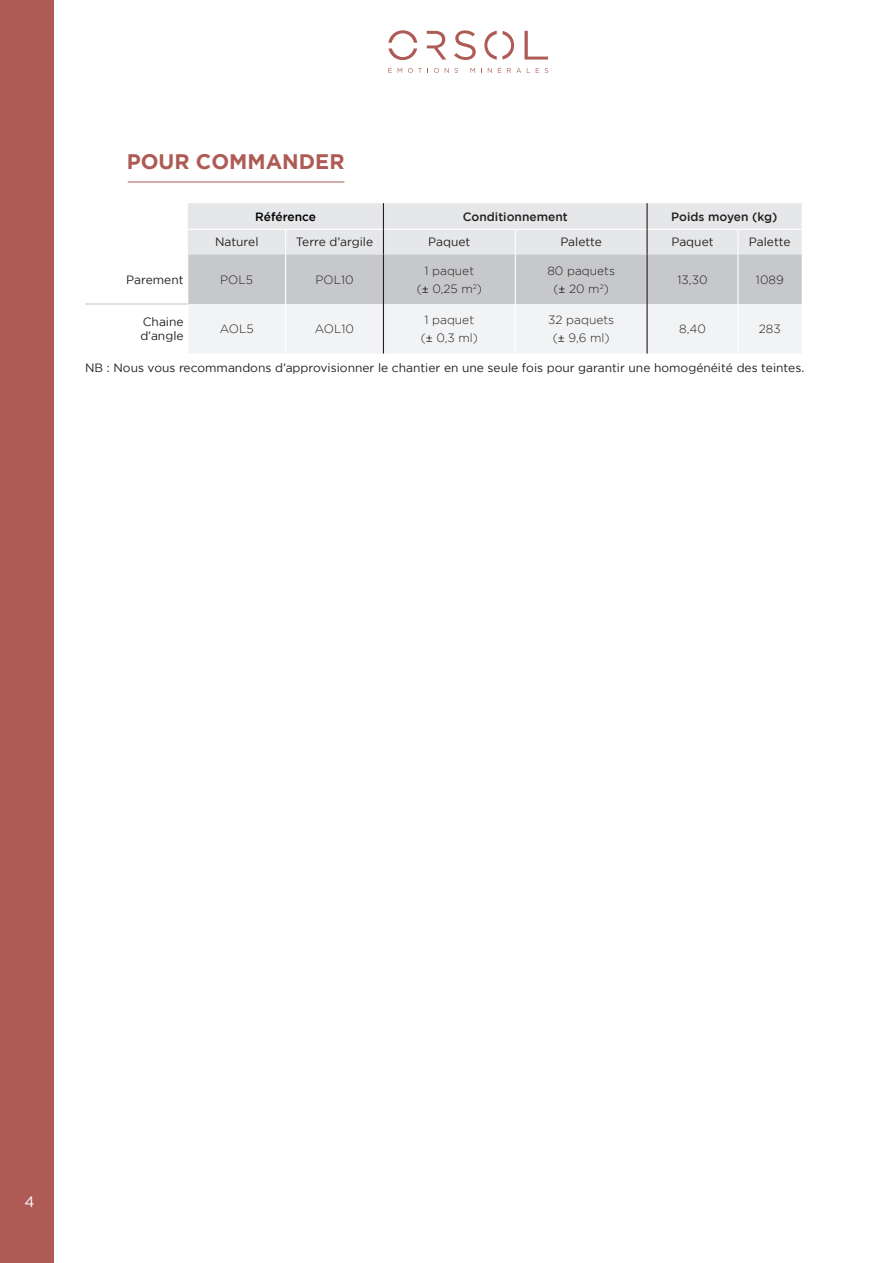
<style>
.page{position:relative;width:893px;height:1263px;background:#fff}
.page>*{position:absolute;margin:0;border:0;box-sizing:border-box;transform-origin:0 0}
.t1{font:700 21px "Gotham";color:#ae5b56}
.t2{font:15px "Gotham";color:#fff}
.t3{font:12px "Gotham";color:#231f20}
.t4{font:300 12px "Gotham";color:#231f20}
.t5{font:500 12px "Gotham";color:#231f20}
.t6{font:500 12px "Gotham";color:#000001}
.s1{font-family:"Minion Pro";font-weight:400;color:#000001}
</style>
<div class="page">
<svg style="left:454px;top:30px;width:22px;height:30px"></svg>
<svg style="left:525px;top:31px;width:23px;height:29px"></svg>
<svg style="left:427px;top:31px;width:19px;height:29px"></svg>
<svg style="left:388px;top:30px;width:29px;height:30px"></svg>
<svg style="left:484px;top:31px;width:30px;height:29px"></svg>
<svg style="left:388px;top:67px;width:4px;height:6px"></svg>
<svg style="left:398px;top:68px;width:4px;height:5px"></svg>
<svg style="left:408px;top:68px;width:14px;height:5px"></svg>
<svg style="left:434px;top:68px;width:5px;height:5px"></svg>
<svg style="left:445px;top:68px;width:13px;height:5px"></svg>
<svg style="left:470px;top:68px;width:5px;height:5px"></svg>
<svg style="left:488px;top:68px;width:4px;height:5px"></svg>
<svg style="left:498px;top:67px;width:3px;height:6px"></svg>
<svg style="left:507px;top:68px;width:14px;height:5px"></svg>
<div style="left:0;top:0;width:54px;height:1263px;background:#ae5b56"></div>
<svg style="left:188px;top:203px;width:614px;height:151px"></svg>
<hr style="left:648px;top:229px;width:90px;height:1px;background:#fff">
<hr style="left:738px;top:229px;width:64px;height:1px;background:#fff">
<hr style="left:737px;top:230px;width:2px;height:24px;background:#fff">
<hr style="left:285px;top:254px;width:1px;height:50px;background:#fff">
<hr style="left:285px;top:304px;width:1px;height:50px;background:#fff">
<hr style="left:383px;top:254px;width:1px;height:50px;background:#231f20">
<hr style="left:383px;top:304px;width:1px;height:50px;background:#231f20">
<hr style="left:515px;top:254px;width:1px;height:50px;background:#fff">
<hr style="left:515px;top:304px;width:1px;height:50px;background:#fff">
<hr style="left:646px;top:203px;width:2px;height:26px;background:#231f20">
<hr style="left:646px;top:229px;width:2px;height:25px;background:#231f20">
<hr style="left:646px;top:254px;width:2px;height:50px;background:#231f20">
<hr style="left:646px;top:304px;width:2px;height:50px;background:#231f20">
<hr style="left:737px;top:254px;width:2px;height:50px;background:#fff">
<hr style="left:737px;top:304px;width:2px;height:50px;background:#fff">
<hr style="left:85px;top:303px;width:102px;height:2px;background:#c7c8ca">
<hr style="left:128px;top:182px;width:216px;height:1px;background:#a05a56">
<p class="t1" style="left:127px;top:150px;width:219px">POUR COMMANDER</p>
<p class="t6" style="left:255px;top:210px;width:63px">Référence</p>
<p class="t5" style="left:463px;top:210px;width:106px">Conditionnement</p>
<p class="t5" style="left:671px;top:210px;width:108px">Poids moyen (kg)</p>
<p class="t3" style="left:215px;top:235px;width:45px">Naturel</p>
<p class="t3" style="left:296px;top:235px;width:79px">Terre d’argile</p>
<p class="t3" style="left:428px;top:235px;width:44px">Paquet</p>
<p class="t3" style="left:560px;top:235px;width:43px">Palette</p>
<p class="t3" style="left:671px;top:235px;width:44px">Paquet</p>
<p class="t3" style="left:749px;top:235px;width:43px">Palette</p>
<p class="t3" style="left:126px;top:273px;width:59px">Parement</p>
<p class="t4" style="left:220px;top:273px;width:34px">POL5</p>
<p class="t4" style="left:315px;top:273px;width:40px">POL10</p>
<p class="t4" style="left:425px;top:264px;width:51px">1 paquet</p>
<p class="t4" style="left:417px;top:282px;width:67px">(<span class="s1">±</span> 0,25 m<sup>2</sup>)</p>
<p class="t4" style="left:547px;top:264px;width:69px">80 paquets</p>
<p class="t4" style="left:553px;top:282px;width:57px">(<span class="s1">±</span> 20 m<sup>2</sup>)</p>
<p class="t4" style="left:678px;top:273px;width:31px">13,30</p>
<p class="t4" style="left:756px;top:273px;width:29px">1089</p>
<p class="t3" style="left:143px;top:315px;width:42px">Chaine</p>
<p class="t3" style="left:140px;top:329px;width:45px">d’angle</p>
<p class="t4" style="left:220px;top:322px;width:35px">AOL5</p>
<p class="t4" style="left:315px;top:322px;width:41px">AOL10</p>
<p class="t4" style="left:425px;top:313px;width:51px">1 paquet</p>
<p class="t4" style="left:421px;top:331px;width:59px">(<span class="s1">±</span> 0,3 ml)</p>
<p class="t4" style="left:548px;top:313px;width:67px">32 paquets</p>
<p class="t4" style="left:553px;top:331px;width:58px">(<span class="s1">±</span> 9,6 ml)</p>
<p class="t4" style="left:679px;top:322px;width:28px">8,40</p>
<p class="t4" style="left:759px;top:322px;width:23px">283</p>
<p class="t3" style="left:85px;top:361px;width:721px">NB : Nous vous recommandons d’approvisionner le chantier en une seule fois pour garantir une homogénéité des teintes.</p>
<p class="t2" style="left:25px;top:1193px;width:12px">4</p>
</div>
